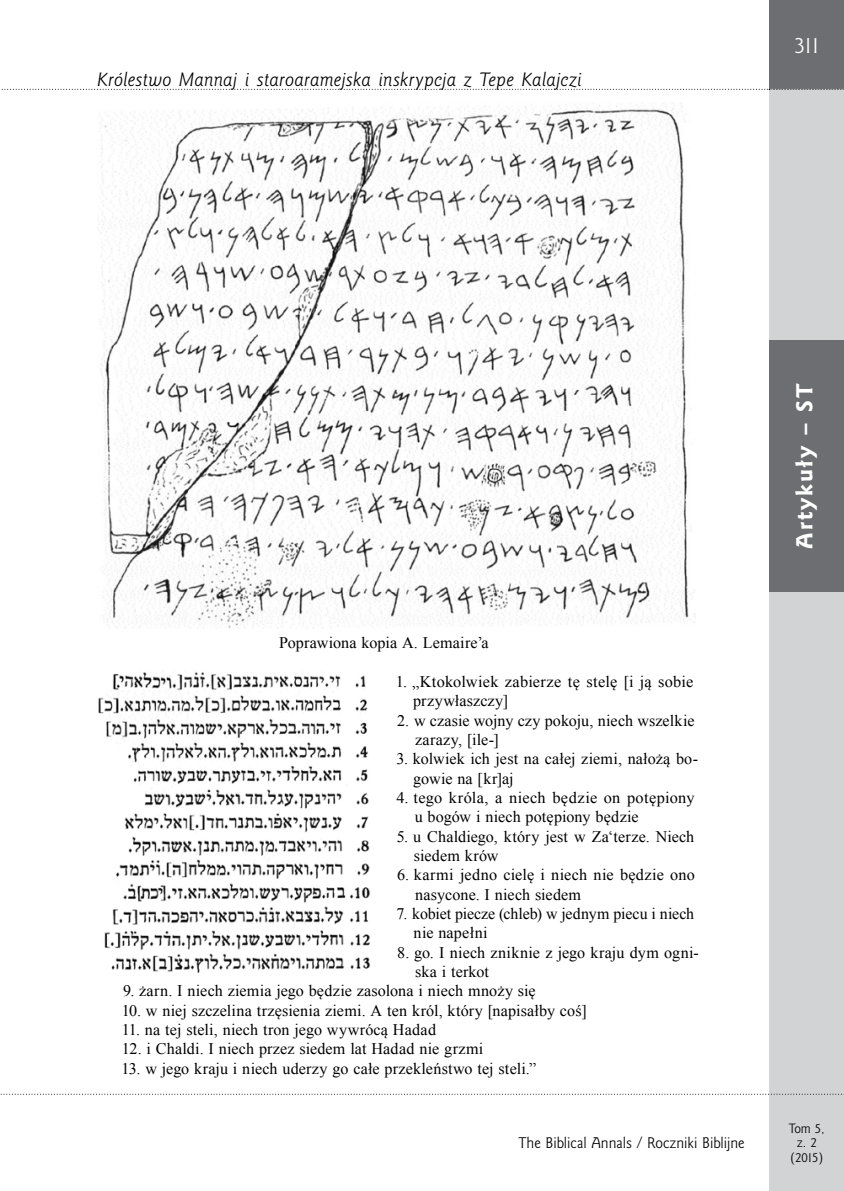
<style>
.page{position:relative;width:844px;height:1191px;background:#fff}
.page>*{position:absolute;margin:0;border:0;box-sizing:border-box;transform-origin:0 0}
.t1{font:21px "Goldy EFN Heavy";letter-spacing:.1em;color:#fff}
.t2{font:21px "Goldy EFN";color:#fff}
.t3{font:italic 17.5px "Goldy EFN";letter-spacing:.01em;color:#000}
.t4{font:16.1px/19.2px "Times New Roman";letter-spacing:.01em;color:#000}
.t5{font:14px "Goldy EFN";color:#000}
.t6{font:12.25px/14.7px "Goldy EFN";color:#000;text-align:center}
</style>
<div class="page">
<div style="left:769px;top:0;width:74px;height:1191px;background:#d1d3d4"></div>
<div style="left:769px;top:0;width:74px;height:89px;background:#6d6e71"></div>
<svg style="left:1px;top:1093px;width:843px;height:1px"></svg>
<div style="left:769px;top:340px;width:74px;height:252px;background:#6d6e71"></div>
<img style="left:99px;top:102px;width:595px;height:526px">
<img style="left:98px;top:670px;width:273px;height:303px">
<svg style="left:1px;top:89px;width:843px;height:1px"></svg>
<p class="t3" style="left:97px;top:70px;width:486px">Królestwo Mannaj i staroaramejska inskrypcja z Tepe Kalajczi</p>
<h1 class="t2" style="left:794px;top:33px;width:26px">311</h1>
<p class="t4" style="left:279px;top:632px;width:211px">Poprawiona kopia A. Lemaire’a</p>
<p class="t4" style="left:413px;top:671px;width:281px;text-indent:-17px">1. „Ktokolwiek zabierze tę stelę [i ją sobie przywłaszczy]</p>
<p class="t4" style="left:415px;top:710px;width:281px;text-indent:-18px">2. w czasie wojny czy pokoju, niech wszelkie zarazy, [ile-]</p>
<p class="t4" style="left:413px;top:749px;width:286px;text-indent:-17px">3. kolwiek ich jest na całej ziemi, nałożą bo&shy;gowie na [kr]aj</p>
<p class="t4" style="left:414px;top:787px;width:281px;text-indent:-18px">4. tego króla, a niech będzie on potępiony u bogów i niech potępiony będzie</p>
<p class="t4" style="left:414px;top:826px;width:282px;text-indent:-17px">5. u Chaldiego, który jest w Za‘terze. Niech siedem krów</p>
<p class="t4" style="left:415px;top:865px;width:281px;text-indent:-18px">6. karmi jedno cielę i niech nie będzie ono nasycone. I niech siedem</p>
<p class="t4" style="left:413px;top:903px;width:282px;text-indent:-17px">7. kobiet piecze (chleb) w jednym piecu i niech nie napełni</p>
<p class="t4" style="left:415px;top:942px;width:285px;text-indent:-18px">8. go. I niech zniknie z jego kraju dym ogni&shy;ska i terkot</p>
<p class="t4" style="left:123px;top:981px;width:414px">9. żarn. I niech ziemia jego będzie zasolona i niech mnoży się</p>
<p class="t4" style="left:122px;top:1000px;width:466px">10. w niej szczelina trzęsienia ziemi. A ten król, który [napisałby coś]</p>
<p class="t4" style="left:122px;top:1019px;width:315px">11. na tej steli, niech tron jego wywrócą Hadad</p>
<p class="t4" style="left:122px;top:1039px;width:363px">12. i Chaldi. I niech przez siedem lat Hadad nie grzmi</p>
<p class="t4" style="left:121px;top:1058px;width:416px">13. w jego kraju i niech uderzy go całe przekleństwo tej steli.”</p>
<p class="t5" style="left:518px;top:1134px;width:227px">The Biblical Annals / Roczniki Biblijne</p>
<h1 class="t1" style="left:791px;top:549px;width:167px;rotate:-90deg">Artykuły – ST</h1>
<p class="t6" style="left:788px;top:1121px;width:37px">Tom 5, z. 2 (2015)</p>
</div>
